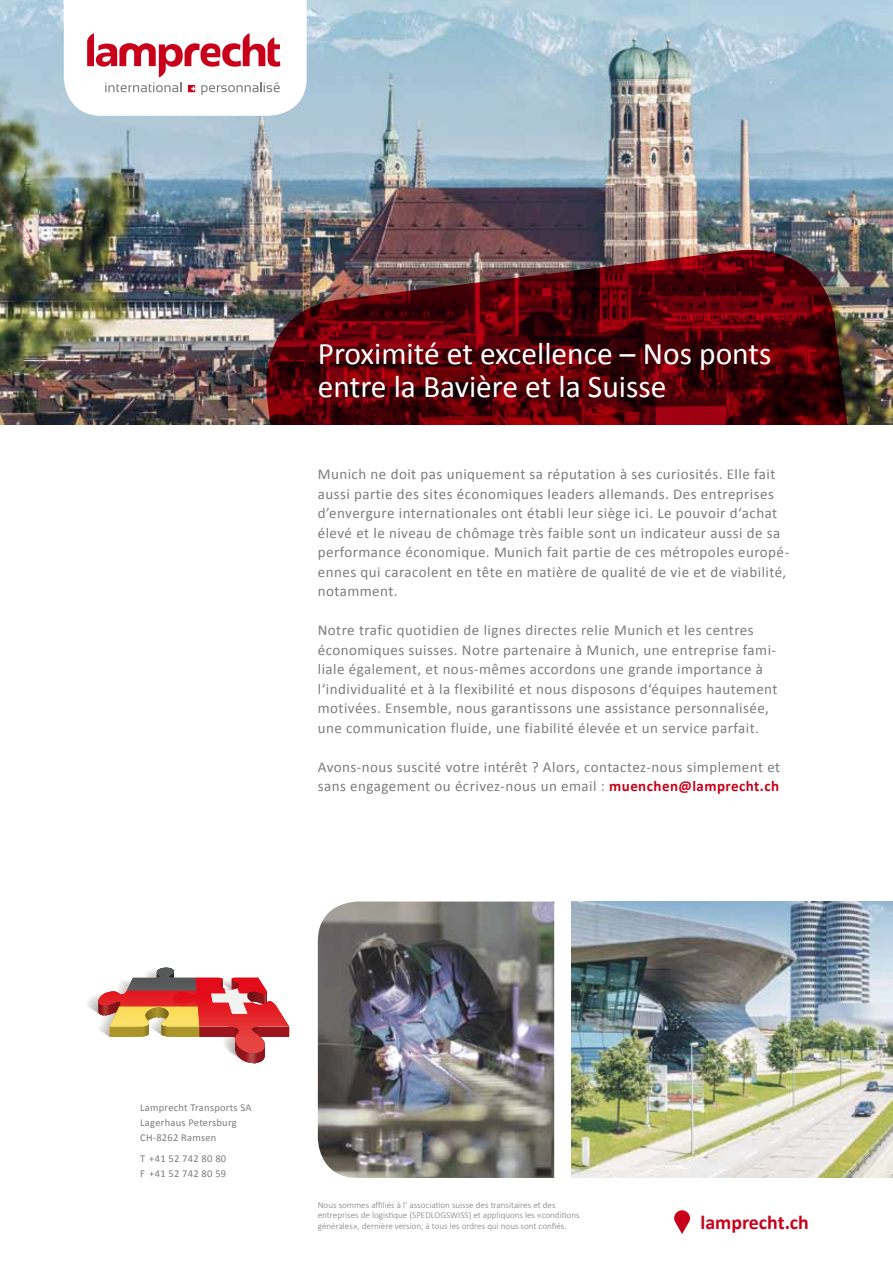
<style>
.page{position:relative;width:893px;height:1263px;background:#fff}
.page>*{position:absolute;margin:0;border:0;box-sizing:border-box;transform-origin:0 0}
.t1{font:31.5px/33px "Calibri";color:#fff}
.t2{font:700 19.95px "Calibri";color:#c90019}
.t3{font:15px/19.5px "Calibri";letter-spacing:.03em;color:#7b7c7e}
.t4{font:10.5px/15px "Calibri";letter-spacing:.025em;color:#7b7c7e}
.t5{font:300 9.15px/10.6px "Calibri";color:#7b7c7e}
.s1{font-weight:700;color:#c90019}
</style>
<div class="page">
<img style="left:0;top:0;width:893px;height:425px">
<img style="left:256px;top:240px;width:621px;height:185px">
<svg style="left:674px;top:1210px;width:16px;height:24px"></svg>
<svg style="left:64px;top:0;width:243px;height:116px"></svg>
<img style="left:572px;top:901px;width:321px;height:277px">
<img style="left:318px;top:901px;width:236px;height:277px">
<svg style="left:87px;top:968px;width:203px;height:96px"></svg>
<h1 class="t1" style="left:318px;top:337px;width:455px">Proximité et excellence – Nos ponts entre la Bavière et la Suisse</h1>
<p class="t3" style="left:318px;top:464px;width:473px">Munich ne doit pas uniquement sa réputation à ses curiosités. Elle fait aussi partie des sites économiques leaders allemands. Des entreprises d’envergure internationales ont établi leur siège ici. Le pouvoir d‘achat élevé et le niveau de chômage très faible sont un indicateur aussi de sa performance économique. Munich fait partie de ces métropoles europé&shy;ennes qui caracolent en tête en matière de qualité de vie et de viabilité, notamment.</p>
<p class="t3" style="left:318px;top:620px;width:461px">Notre trafic quotidien de lignes directes relie Munich et les centres économiques suisses. Notre partenaire à Munich, une entreprise fami&shy;liale également, et nous-mêmes accordons une grande importance à l‘individualité et à la flexibilité et nous disposons d‘équipes hautement motivées. Ensemble, nous garantissons une assistance personnalisée, une communication fluide, une fiabilité élevée et un service parfait.</p>
<p class="t3" style="left:318px;top:757px;width:464px">Avons-nous suscité votre intérêt ? Alors, contactez-nous simplement et sans engagement ou écrivez-nous un email : <span class="s1">muenchen@lamprecht.ch</span></p>
<p class="t4" style="left:140px;top:1100px;width:113px">Lamprecht Transports SA<br>Lagerhaus Petersburg<br>CH-8262 Ramsen</p>
<p class="t4" style="left:140px;top:1151px;width:87px">T +41 52 742 80 80<br>F +41 52 742 80 59</p>
<p class="t5" style="left:318px;top:1199px;width:263px">Nous sommes affiliés à l‘ association suisse des transitaires et des entreprises de logistique (SPEDLOGSWISS) et appliquons les «conditions générales», dernière version, à tous les ordres qui nous sont confiés.</p>
<h2 class="t2" style="left:700px;top:1209px;width:110px">lamprecht.ch</h2>
</div>
